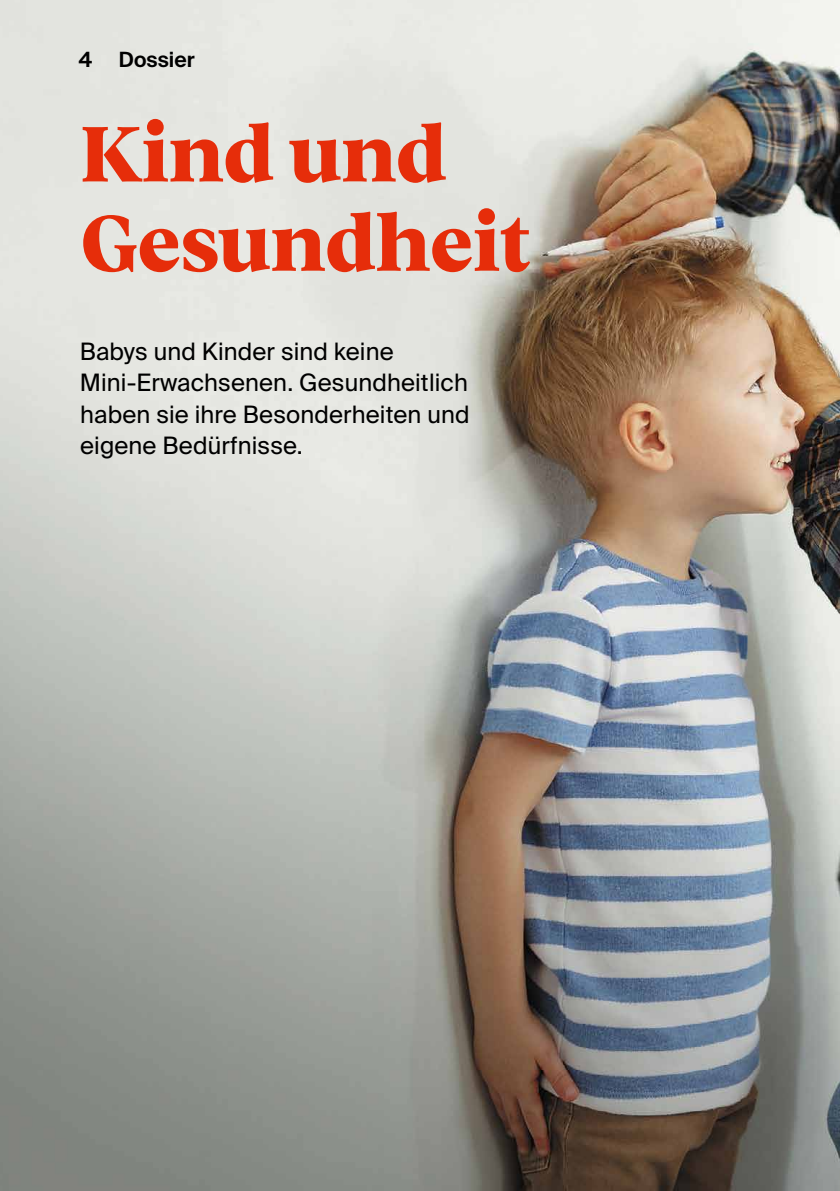
<style>
.page{position:relative;width:840px;height:1191px;background:#fff}
.page>*{position:absolute;margin:0;border:0;box-sizing:border-box;transform-origin:0 0}
.t1{font:800 80px/89.2px "Vesterbro";letter-spacing:-.02em;color:#e62d0a}
.t2{font:24px/31.2px "Suisse Intl";letter-spacing:.005em;color:#000}
.t3{font:600 21px "Suisse Intl";color:#000}
</style>
<div class="page">
<img style="left:0;top:0;width:839px;height:1191px">
<p class="t3" style="left:79px;top:47px;width:15px">4</p>
<p class="t3" style="left:119px;top:47px;width:77px">Dossier</p>
<h1 class="t1" style="left:79px;top:106px;width:452px">Kind und<br>Gesundheit</h1>
<p class="t2" style="left:80px;top:336px;width:391px">Babys und Kinder sind keine<br>Mini-Erwachsenen. Gesundheitlich haben sie ihre Besonderheiten und eigene Bedürfnisse.</p>
</div>
